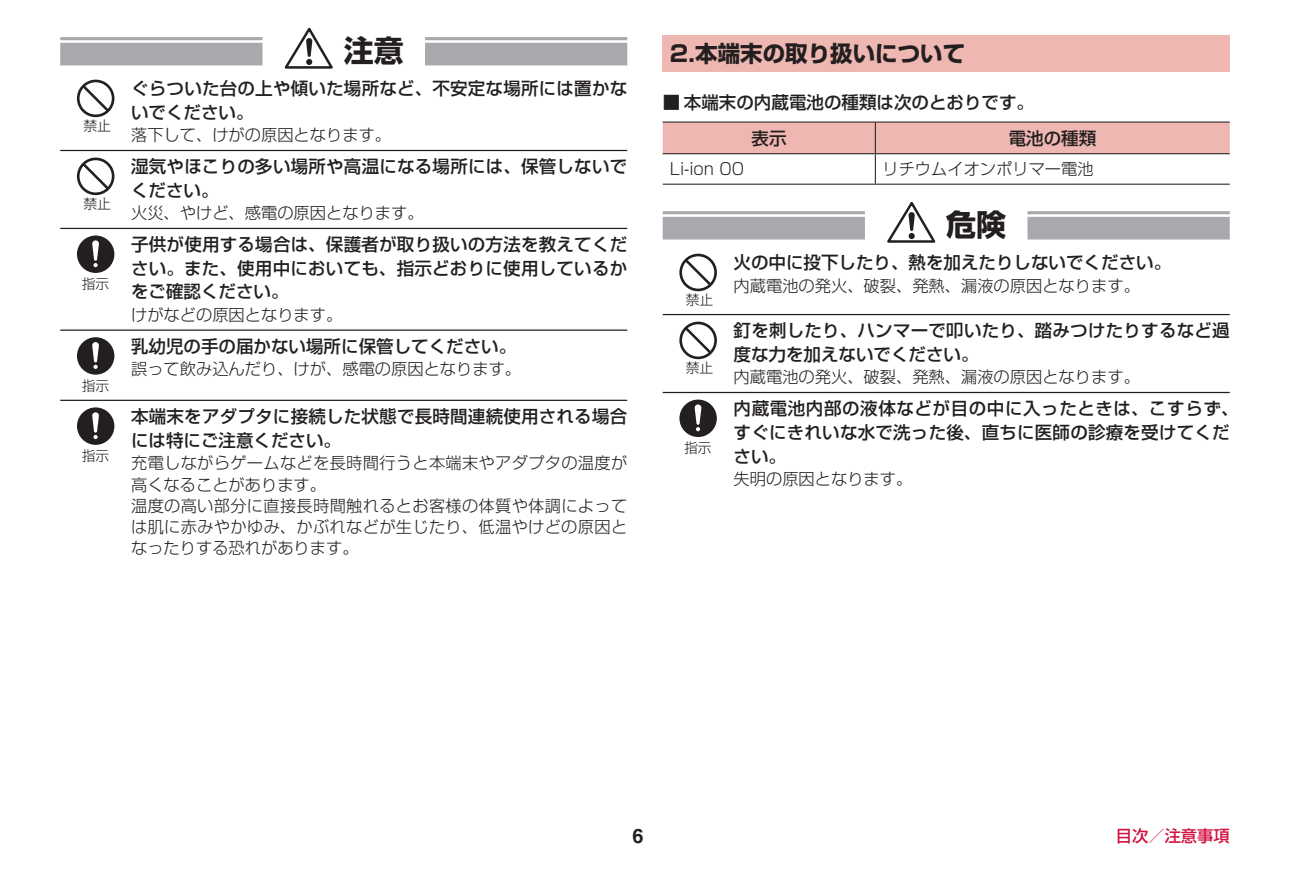
<style>
.page{position:relative;width:1290px;height:879px;background:#fff}
.page>*{position:absolute;margin:0;border:0;box-sizing:border-box;transform-origin:0 0}
.t1{font:30px "Shin Go Pro Bold 90 msp RKSJ H";color:#231f20}
.t2{font:22.5px "Shin Go Pro Bold 90 msp RKSJ H";color:#231f20}
.t3{font:700 20px "Helvetica";color:#231f20}
.t4{font:17.5px/23.8px "Shin Go Pro Medium 90 msp RKSJ H";letter-spacing:.015em;color:#231f20}
.t5{font:16.25px "Shin Go Pro Light 90 msp RKSJ H";color:#231f20}
.t6{font:16.25px/21.2px "Shin Go Pro Light 90 msp RKSJ H";letter-spacing:.02em;color:#231f20}
.t7{font:16.25px "Shin Go Pro Medium 90 msp RKSJ H";color:#d21242}
.t8{font:13.75px "Shin Go Pro Light 90 msp RKSJ H";color:#231f20}
</style>
<div class="page">
<hr style="left:60px;top:37px;width:567px;height:3px;background:#a7a9ac">
<div style="left:60px;top:43px;width:567px;height:22px;background:#a7a9ac"></div>
<div style="left:262px;top:35px;width:163px;height:32px;background:#fff"></div>
<svg style="left:284px;top:27px;width:49px;height:42px"></svg>
<hr style="left:60px;top:150px;width:567px;height:1px;background:#231f20">
<hr style="left:60px;top:228px;width:567px;height:1px;background:#231f20">
<hr style="left:60px;top:329px;width:567px;height:2px;background:#231f20">
<hr style="left:60px;top:400px;width:567px;height:1px;background:#231f20">
<svg style="left:77px;top:80px;width:37px;height:37px"></svg>
<svg style="left:80px;top:82px;width:32px;height:33px"></svg>
<svg style="left:80px;top:83px;width:32px;height:31px"></svg>
<svg style="left:77px;top:158px;width:37px;height:37px"></svg>
<svg style="left:80px;top:161px;width:32px;height:31px"></svg>
<div style="left:77px;top:235px;width:37px;height:38px;background:#231f20;border-radius:50%"></div>
<svg style="left:92px;top:240px;width:7px;height:27px"></svg>
<div style="left:77px;top:337px;width:37px;height:38px;background:#231f20;border-radius:50%"></div>
<svg style="left:92px;top:342px;width:7px;height:27px"></svg>
<div style="left:77px;top:407px;width:37px;height:38px;background:#231f20;border-radius:50%"></div>
<svg style="left:92px;top:412px;width:7px;height:27px"></svg>
<hr style="left:663px;top:211px;width:567px;height:3px;background:#a7a9ac">
<div style="left:663px;top:217px;width:567px;height:22px;background:#a7a9ac"></div>
<div style="left:865px;top:209px;width:162px;height:32px;background:#fff"></div>
<div style="left:663px;top:35px;width:567px;height:37px;background:#efb7b1"></div>
<div style="left:663px;top:123px;width:567px;height:30px;background:#efb7b1"></div>
<hr style="left:663px;top:121px;width:567px;height:2px;background:#231f20">
<hr style="left:875px;top:123px;width:1px;height:30px;background:#231f20">
<hr style="left:663px;top:153px;width:567px;height:1px;background:#231f20">
<hr style="left:875px;top:154px;width:1px;height:30px;background:#231f20">
<hr style="left:663px;top:184px;width:567px;height:1px;background:#231f20">
<svg style="left:887px;top:201px;width:49px;height:42px"></svg>
<hr style="left:663px;top:314px;width:567px;height:1px;background:#231f20">
<hr style="left:663px;top:392px;width:567px;height:1px;background:#231f20">
<svg style="left:679px;top:254px;width:38px;height:37px"></svg>
<svg style="left:682px;top:256px;width:32px;height:33px"></svg>
<svg style="left:683px;top:257px;width:31px;height:31px"></svg>
<svg style="left:679px;top:322px;width:38px;height:37px"></svg>
<svg style="left:682px;top:324px;width:32px;height:32px"></svg>
<svg style="left:683px;top:325px;width:31px;height:31px"></svg>
<div style="left:679px;top:399px;width:38px;height:38px;background:#231f20;border-radius:50%"></div>
<svg style="left:695px;top:404px;width:6px;height:27px"></svg>
<p class="t8" style="left:83px;top:120px;width:29px">禁止</p>
<p class="t8" style="left:83px;top:198px;width:29px">禁止</p>
<p class="t8" style="left:82px;top:278px;width:29px">指示</p>
<p class="t8" style="left:82px;top:380px;width:29px">指示</p>
<p class="t8" style="left:82px;top:450px;width:29px">指示</p>
<h1 class="t1" style="left:344px;top:39px;width:61px">注意</h1>
<p class="t4" style="left:131px;top:79px;width:498px">ぐらついた台の上や傾いた場所など、不安定な場所には置かないでください。</p>
<p class="t5" style="left:131px;top:129px;width:262px">落下して、けがの原因となります。</p>
<p class="t4" style="left:131px;top:157px;width:498px">湿気やほこりの多い場所や高温になる場所には、保管しないでください。</p>
<p class="t5" style="left:131px;top:207px;width:294px">火災、やけど、感電の原因となります。</p>
<p class="t4" style="left:131px;top:235px;width:498px;text-align:justify">子供が使用する場合は、保護者が取り扱いの方法を教えてください。また、使用中においても、指示どおりに使用しているかをご確認ください。</p>
<p class="t5" style="left:131px;top:309px;width:213px">けがなどの原因となります。</p>
<p class="t4" style="left:131px;top:336px;width:387px">乳幼児の手の届かない場所に保管してください。</p>
<p class="t5" style="left:131px;top:363px;width:392px">誤って飲み込んだり、けが、感電の原因となります。</p>
<p class="t4" style="left:131px;top:407px;width:498px">本端末をアダプタに接続した状態で長時間連続使用される場合には特にご注意ください。</p>
<p class="t6" style="left:131px;top:455px;width:498px">充電しながらゲームなどを長時間行うと本端末やアダプタの温度が高くなることがあります。<br>温度の高い部分に直接長時間触れるとお客様の体質や体調によっては肌に赤みやかゆみ、かぶれなどが生じたり、低温やけどの原因となったりする恐れがあります。</p>
<p class="t2" style="left:670px;top:45px;width:297px">2. 本端末の取り扱いについて</p>
<p class="t4" style="left:751px;top:87px;width:284px;line-height:35.8px;text-indent:-89px">■ 本端末の内蔵電池の種類は次のとおりです。表示</p>
<p class="t4" style="left:1009px;top:128px;width:89px">電池の種類</p>
<p class="t5" style="left:670px;top:163px;width:76px">Li-ion 00</p>
<p class="t5" style="left:882px;top:163px;width:213px">リチウムイオンポリマー電池</p>
<h1 class="t1" style="left:946px;top:213px;width:61px">危険</h1>
<p class="t8" style="left:686px;top:294px;width:29px">禁止</p>
<p class="t8" style="left:686px;top:362px;width:29px">禁止</p>
<p class="t8" style="left:684px;top:442px;width:29px">指示</p>
<p class="t4" style="left:733px;top:253px;width:439px">火の中に投下したり、熱を加えたりしないでください。</p>
<p class="t5" style="left:733px;top:279px;width:408px">内蔵電池の発火、破裂、発熱、漏液の原因となります。</p>
<p class="t4" style="left:733px;top:321px;width:498px">釘を刺したり、ハンマーで叩いたり、踏みつけたりするなど過度な力を加えないでください。</p>
<p class="t5" style="left:733px;top:371px;width:408px">内蔵電池の発火、破裂、発熱、漏液の原因となります。</p>
<p class="t4" style="left:733px;top:399px;width:506px">内蔵電池内部の液体などが目の中に入ったときは、こすらず、すぐにきれいな水で洗った後、直ちに医師の診療を受けてください。</p>
<p class="t5" style="left:733px;top:473px;width:180px">失明の原因となります。</p>
<p class="t3" style="left:632px;top:828px;width:13px">6</p>
<p class="t7" style="left:1116px;top:829px;width:115px">目次／注意事項</p>
</div>
